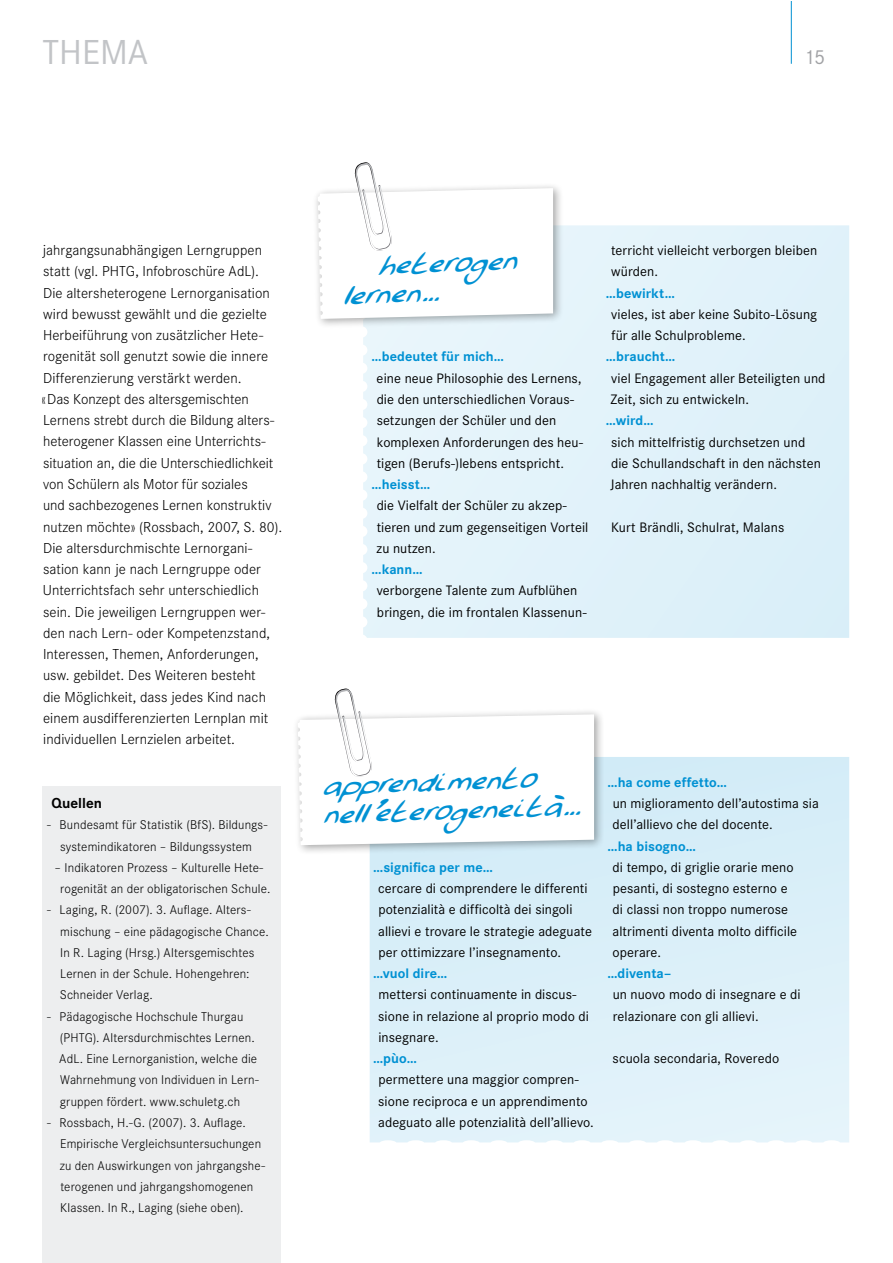
<style>
.page{position:relative;width:893px;height:1263px;background:#fff}
.page>*{position:absolute;margin:0;border:0;box-sizing:border-box;transform-origin:0 0}
.t1{font:36px "Corporate S";color:#c2c4c7}
.t2{font:italic 31.2px/28.8px "Daves Hand";color:#0091d3}
.t3{font:21px "Corporate S";color:#a1a2a5}
.t4{font:300 15px/21.3px "Corporate S";letter-spacing:.005em;color:#000}
.t5{font:700 15px "Corporate S";color:#000}
.t6{font:14.25px/21.3px "Corporate S";letter-spacing:.005em;color:#000}
.t7{font:700 14.25px "Corporate S";letter-spacing:.005em;color:#0091d3}
.t8{font:300 13.2px/21.3px "Corporate S";letter-spacing:.01em;color:#000}
</style>
<div class="page">
<div style="left:43px;top:787px;width:238px;height:476px;background:#edeeef"></div>
<div style="left:363px;top:225px;width:486px;height:413px;background:#e2f2fa"></div>
<div style="left:312px;top:182px;width:251px;height:147px;background:#000;opacity:.35"></div>
<svg style="left:318px;top:162px;width:235px;height:157px"></svg>
<div style="left:370px;top:757px;width:479px;height:385px;background:#dbeff9"></div>
<div style="left:292px;top:708px;width:312px;height:147px;background:#000;opacity:.35"></div>
<svg style="left:298px;top:688px;width:296px;height:157px"></svg>
<hr style="left:791px;top:1px;width:1px;height:63px;background:#0091d3">
<h1 class="t1" style="left:43px;top:31px;width:107px">THEMA</h1>
<h3 class="t3" style="left:804px;top:45px;width:23px">15</h3>
<p class="t4" style="left:42px;top:240px;width:242px">jahrgangsunabhängigen Lerngruppen statt (vgl. PHTG, Infobroschüre AdL).<br>Die altersheterogene Lernorganisation wird bewusst gewählt und die gezielte Herbeiführung von zusätzlicher Hete&shy;rogenität soll genutzt sowie die innere Differenzierung verstärkt werden.<br>«Das Konzept des altersgemischten Lernens strebt durch die Bildung alters&shy;heterogener Klassen eine Unterrichts&shy;situation an, die die Unterschiedlichkeit von Schülern als Motor für soziales<br>und sachbezogenes Lernen konstruktiv nutzen möchte» (Rossbach, 2007, S. 80).<br>Die altersdurchmischte Lernorgani&shy;sation kann je nach Lerngruppe oder Unterrichtsfach sehr unterschiedlich sein. Die jeweiligen Lerngruppen wer&shy;den nach Lern- oder Kompetenzstand, Interessen, Themen, Anforderungen, usw. gebildet. Des Weiteren besteht<br>die Möglichkeit, dass jedes Kind nach einem ausdifferenzierten Lernplan mit individuellen Lernzielen arbeitet.</p>
<p class="t5" style="left:51px;top:794px;width:52px">Quellen</p>
<p class="t8" style="left:47px;top:814px;width:222px;text-align:center">- Bundesamt für Statistik (BfS). Bildungs&shy;systemindikatoren – Bildungssystem</p>
<p class="t8" style="left:55px;top:857px;width:217px;text-align:center">– Indikatoren Prozess – Kulturelle Hete&shy;rogenität an der obligatorischen Schule.</p>
<p class="t8" style="left:60px;top:899px;width:211px;text-indent:-13px">- Laging, R. (2007). 3. Auflage. Alters&shy;mischung – eine pädagogische Chance.<br>In R. Laging (Hrsg.) Altersgemischtes Lernen in der Schule. Hohengehren:<br>Schneider Verlag.</p>
<p class="t8" style="left:59px;top:1006px;width:201px;text-indent:-12px">- Pädagogische Hochschule Thurgau (PHTG). Altersdurchmischtes Lernen.<br>AdL. Eine Lernorganistion, welche die Wahrnehmung von Individuen in Lern&shy;gruppen fördert. www.schuletg.ch</p>
<p class="t8" style="left:60px;top:1112px;width:207px;text-indent:-13px">- Rossbach, H.-G. (2007). 3. Auflage.<br>Empirische Vergleichsuntersuchungen zu den Auswirkungen von jahrgangshe&shy;terogenen und jahrgangshomogenen Klassen. In R., Laging (siehe oben).</p>
<h2 class="t2" style="left:339px;top:251px;width:176px;text-indent:37px;rotate:-2deg">heterogen lernen…</h2>
<p class="t7" style="left:371px;top:349px;width:134px">…bedeutet für mich…</p>
<p class="t6" style="left:377px;top:367px;width:208px">eine neue Philosophie des Lernens, die den unterschiedlichen Voraus&shy;setzungen der Schüler und den komplexen Anforderungen des heu&shy;tigen (Berufs-)lebens entspricht.</p>
<p class="t7" style="left:371px;top:476px;width:60px">…heisst…</p>
<p class="t6" style="left:377px;top:495px;width:213px">die Vielfalt der Schüler zu akzep&shy;tieren und zum gegenseitigen Vorteil zu nutzen.</p>
<p class="t7" style="left:371px;top:561px;width:53px">…kann…</p>
<p class="t6" style="left:377px;top:580px;width:211px">verborgene Talente zum Aufblühen bringen, die im frontalen Klassenun-</p>
<p class="t6" style="left:611px;top:240px;width:208px">terricht vielleicht verborgen bleiben würden.</p>
<p class="t7" style="left:606px;top:285px;width:70px">…bewirkt…</p>
<p class="t6" style="left:611px;top:304px;width:207px">vieles, ist aber keine Subito-Lösung für alle Schulprobleme.</p>
<p class="t7" style="left:606px;top:349px;width:71px">…braucht…</p>
<p class="t6" style="left:610px;top:367px;width:217px">viel Engagement aller Beteiligten und<br>Zeit, sich zu entwickeln.</p>
<p class="t7" style="left:606px;top:412px;width:49px">…wird…</p>
<p class="t6" style="left:610px;top:431px;width:212px">sich mittelfristig durchsetzen und die Schullandschaft in den nächsten<br>Jahren nachhaltig verändern.</p>
<p class="t6" style="left:611px;top:516px;width:175px">Kurt Brändli, Schulrat, Malans</p>
<h2 class="t2" style="left:320px;top:770px;width:258px;rotate:-2deg">apprendimento nell’eterogeneità…</h2>
<p class="t7" style="left:373px;top:859px;width:122px">…significa per me…</p>
<p class="t6" style="left:378px;top:878px;width:215px">cercare di comprendere le differenti potenzialità e difficoltà dei singoli allievi e trovare le strategie adeguate per ottimizzare l’insegnamento.</p>
<p class="t7" style="left:373px;top:965px;width:76px">…vuol dire…</p>
<p class="t6" style="left:378px;top:984px;width:212px">mettersi continuamente in discus&shy;sione in relazione al proprio modo di insegnare.</p>
<p class="t7" style="left:373px;top:1050px;width:45px">…pùo…</p>
<p class="t6" style="left:378px;top:1069px;width:217px">permettere una maggior compren&shy;sione reciproca e un apprendimento adeguato alle potenzialità dell’allievo.</p>
<p class="t7" style="left:607px;top:774px;width:121px">…ha come effetto…</p>
<p class="t6" style="left:613px;top:793px;width:208px">un miglioramento dell’autostima sia dell’allievo che del docente.</p>
<p class="t7" style="left:607px;top:838px;width:90px">…ha bisogno…</p>
<p class="t6" style="left:612px;top:856px;width:186px">di tempo, di griglie orarie meno pesanti, di sostegno esterno e di classi non troppo numerose altrimenti diventa molto difficile operare.</p>
<p class="t7" style="left:607px;top:965px;width:65px">…diventa–</p>
<p class="t6" style="left:613px;top:984px;width:190px">un nuovo modo di insegnare e di relazionare con gli allievi.</p>
<p class="t6" style="left:613px;top:1048px;width:168px">scuola secondaria, Roveredo</p>
</div>
